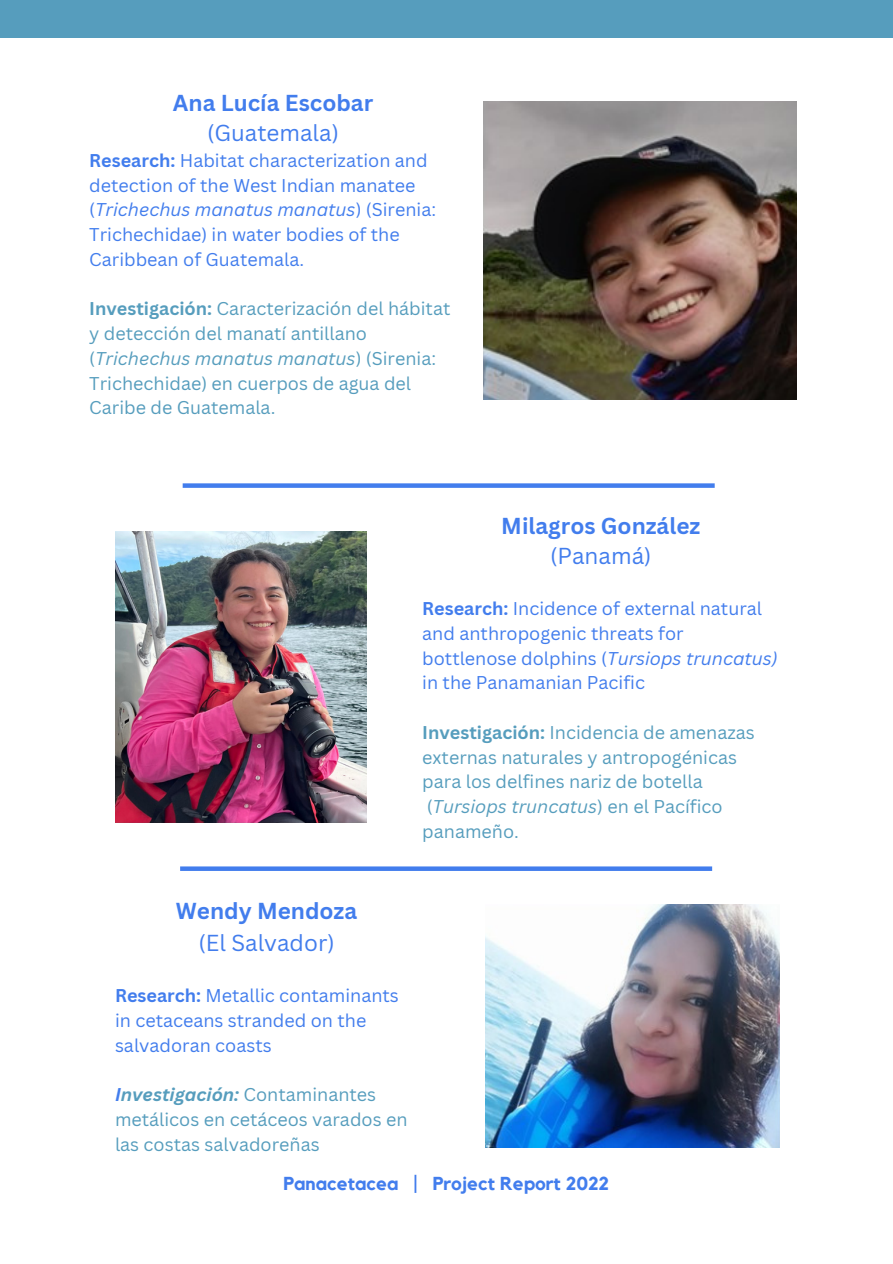
<style>
.page{position:relative;width:893px;height:1264px;background:#fff}
.page>*{position:absolute;margin:0;border:0;box-sizing:border-box;transform-origin:0 0}
.t1{font:700 22.5px "Canva Sans";color:#427ded}
.t2{font:22.5px "Canva Sans";color:#427ded}
.t3{font:700 18.75px "Kollektif";color:#427ded}
.t4{font:18px/24.8px "Canva Sans";color:#569dbd}
.t5{font:18px/24.8px "Canva Sans";color:#427ded}
.s1{font-weight:700}
.s2{font-style:italic}
.s3{font-weight:700;font-style:italic;color:#427ded}
.s4{font-weight:700;font-style:italic}
</style>
<div class="page">
<div style="left:183px;top:483px;width:531px;height:5px;background:#427ded"></div>
<div style="left:180px;top:866px;width:532px;height:5px;background:#427ded"></div>
<img style="left:115px;top:531px;width:252px;height:291px">
<img style="left:485px;top:904px;width:294px;height:243px">
<img style="left:484px;top:102px;width:312px;height:298px">
<div style="left:0;top:0;width:892px;height:38px;background:#569dbd"></div>
<p class="t1" style="left:173px;top:87px;width:202px">Ana Lucía Escobar</p>
<p class="t2" style="left:207px;top:117px;width:133px">(Guatemala)</p>
<p class="t5" style="left:89px;top:147px;width:348px"><span class="s1">Research:</span> Habitat characterization and detection of the West Indian manatee (<span class="s2">Trichechus manatus manatus</span>) (Sirenia:<br>Trichechidae) in water bodies of the Caribbean of Guatemala.</p>
<p class="t4" style="left:89px;top:296px;width:362px"><span class="s1">Investigación:</span> Caracterización del hábitat y detección del manatí antillano (<span class="s2">Trichechus manatus manatus</span>) (Sirenia:<br>Trichechidae) en cuerpos de agua del Caribe de Guatemala.</p>
<p class="t1" style="left:501px;top:510px;width:200px">Milagros González</p>
<p class="t2" style="left:550px;top:540px;width:103px">(Panamá)</p>
<p class="t5" style="left:422px;top:595px;width:357px"><span class="s1">Research:</span> Incidence of external natural and anthropogenic threats for bottlenose dolphins (<span class="s2">Tursiops truncatus) </span>in the Panamanian Pacific</p>
<p class="t4" style="left:422px;top:719px;width:334px"><span class="s1">Investigación:</span> Incidencia de amenazas externas naturales y antropogénicas para los delfines nariz de botella (<span class="s2">Tursiops truncatus</span>) en el Pacífico panameño.</p>
<p class="t1" style="left:176px;top:895px;width:183px">Wendy Mendoza</p>
<p class="t2" style="left:198px;top:926px;width:138px">(El Salvador)</p>
<p class="t5" style="left:115px;top:983px;width:285px"><span class="s1">Research:</span> Metallic contaminants in cetaceans stranded on the salvadoran coasts</p>
<p class="t4" style="left:115px;top:1082px;width:294px"><span class="s3">I</span><span class="s4">nvestigación:</span> Contaminantes metálicos en cetáceos varados en las costas salvadoreñas</p>
<p class="t3" style="left:283px;top:1174px;width:327px">Panacetacea | Project Report 2022</p>
</div>
